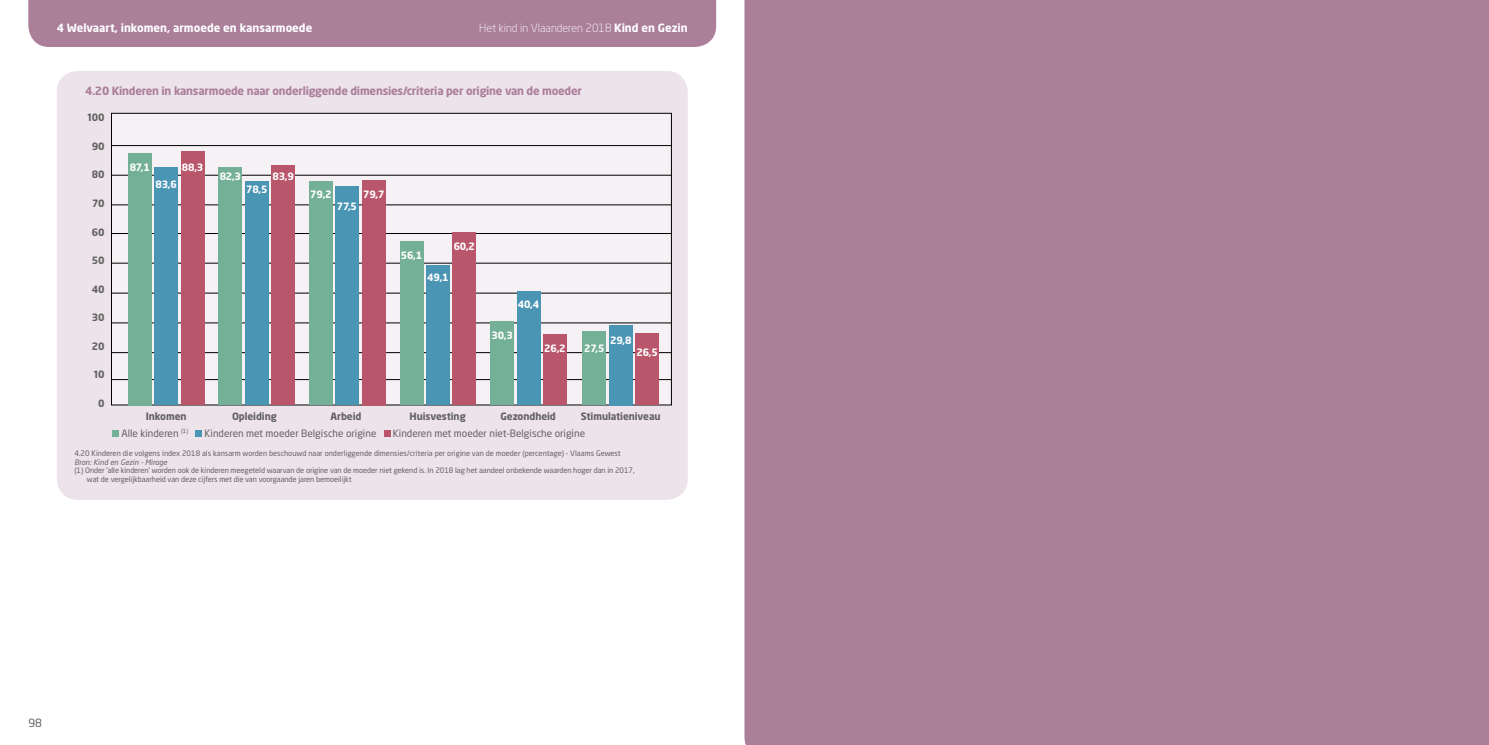
<style>
.page{position:relative;width:1489px;height:745px;background:#fff}
.page>*{position:absolute;margin:0;border:0;box-sizing:border-box;transform-origin:0 0}
.t1{font:700 11.25px "Neo Sans Pro";letter-spacing:-.02em;color:#ab7f9a}
.t2{font:700 11.25px "Neo Sans Pro";color:#fff}
.t3{font:300 11.25px "Neo Sans Pro";color:#fff}
.t4{font:11.25px "Neo Sans Pro";color:#626261}
.t5{font:10px "Neo Sans Pro";color:#626261}
.t6{font:700 10px "Neo Sans Pro";letter-spacing:-.01em;color:#626261}
.t7{font:700 10px "Neo Sans Pro";letter-spacing:-.025em;color:#fff}
.t8{font:7.5px/8.8px "Neo Sans Pro";letter-spacing:-.01em;color:#626261}
.t9{font:italic 7.5px "Neo Sans Pro";color:#626261}
.s1{font-weight:700}
</style>
<div class="page">
<div style="left:28px;top:0;width:688px;height:47px;background:#ab7f9a"></div>
<div style="left:57px;top:71px;width:630px;height:428px;background:#ede3eb;border-radius:21px"></div>
<div style="left:112px;top:430px;width:7px;height:6px;background:#74af98"></div>
<div style="left:195px;top:430px;width:7px;height:6px;background:#4b95b4"></div>
<svg style="left:384px;top:430px;width:6px;height:6px"></svg>
<div style="left:111px;top:113px;width:560px;height:291px;background:#f6f1f5"></div>
<hr style="left:111px;top:145px;width:560px;height:1px;background:#000">
<hr style="left:111px;top:175px;width:560px;height:1px;background:#000">
<hr style="left:111px;top:204px;width:560px;height:1px;background:#000">
<hr style="left:111px;top:233px;width:560px;height:1px;background:#000">
<hr style="left:111px;top:263px;width:560px;height:1px;background:#000">
<hr style="left:111px;top:293px;width:560px;height:1px;background:#000">
<hr style="left:111px;top:322px;width:560px;height:1px;background:#000">
<hr style="left:111px;top:352px;width:560px;height:1px;background:#000">
<hr style="left:111px;top:379px;width:560px;height:1px;background:#000">
<div style="left:181px;top:151px;width:23px;height:254px;background:#ba566c"></div>
<div style="left:154px;top:167px;width:24px;height:238px;background:#4b95b4"></div>
<div style="left:128px;top:153px;width:24px;height:252px;background:#74af98"></div>
<div style="left:271px;top:165px;width:24px;height:240px;background:#ba566c"></div>
<div style="left:245px;top:181px;width:23px;height:224px;background:#4b95b4"></div>
<div style="left:218px;top:168px;width:24px;height:237px;background:#74af98"></div>
<div style="left:362px;top:180px;width:23px;height:225px;background:#ba566c"></div>
<div style="left:335px;top:186px;width:24px;height:219px;background:#4b95b4"></div>
<div style="left:309px;top:181px;width:24px;height:224px;background:#74af98"></div>
<div style="left:452px;top:232px;width:24px;height:173px;background:#ba566c"></div>
<div style="left:426px;top:265px;width:24px;height:140px;background:#4b95b4"></div>
<div style="left:400px;top:241px;width:23px;height:164px;background:#74af98"></div>
<div style="left:543px;top:334px;width:23px;height:71px;background:#ba566c"></div>
<div style="left:516px;top:291px;width:24px;height:114px;background:#4b95b4"></div>
<div style="left:490px;top:321px;width:24px;height:84px;background:#74af98"></div>
<div style="left:635px;top:333px;width:24px;height:72px;background:#ba566c"></div>
<div style="left:609px;top:325px;width:23px;height:80px;background:#4b95b4"></div>
<div style="left:582px;top:331px;width:24px;height:74px;background:#74af98"></div>
<div style="left:744px;top:0;width:744px;height:744px;background:#ab7f9a"></div>
<h1 class="t2" style="left:57px;top:20px;width:257px">4 Welvaart, inkomen, armoede en kansarmoede</h1>
<h1 class="t3" style="left:479px;top:21px;width:210px">Het kind in Vlaanderen 2018 <span class="s1">Kind en Gezin</span></h1>
<h1 class="t1" style="left:85px;top:83px;width:498px">4.20 Kinderen in kansarmoede naar onderliggende dimensies/criteria per origine van de moeder</h1>
<h2 class="t6" style="left:87px;top:111px;width:19px">100</h2>
<h2 class="t6" style="left:92px;top:140px;width:14px">90</h2>
<h2 class="t6" style="left:92px;top:168px;width:14px">80</h2>
<h2 class="t6" style="left:92px;top:197px;width:14px">70</h2>
<h2 class="t6" style="left:92px;top:225px;width:14px">60</h2>
<h2 class="t6" style="left:92px;top:254px;width:14px">50</h2>
<h2 class="t6" style="left:92px;top:282px;width:14px">40</h2>
<h2 class="t6" style="left:92px;top:311px;width:14px">30</h2>
<h2 class="t6" style="left:92px;top:339px;width:14px">20</h2>
<h2 class="t6" style="left:94px;top:368px;width:12px">10</h2>
<h2 class="t6" style="left:98px;top:396px;width:8px">0</h2>
<h2 class="t7" style="left:130px;top:160px;width:22px">87,1</h2>
<h2 class="t7" style="left:182px;top:160px;width:23px">88,3</h2>
<h2 class="t7" style="left:155px;top:177px;width:23px">83,6</h2>
<h2 class="t7" style="left:220px;top:170px;width:23px">82,3</h2>
<h2 class="t7" style="left:272px;top:170px;width:23px">83,9</h2>
<h2 class="t7" style="left:246px;top:182px;width:23px">78,5</h2>
<h2 class="t7" style="left:310px;top:188px;width:23px">79,2</h2>
<h2 class="t7" style="left:363px;top:188px;width:23px">79,7</h2>
<h2 class="t7" style="left:337px;top:200px;width:22px">77,5</h2>
<h2 class="t7" style="left:401px;top:248px;width:23px">56,1</h2>
<h2 class="t7" style="left:453px;top:239px;width:23px">60,2</h2>
<h2 class="t7" style="left:427px;top:271px;width:23px">49,1</h2>
<h2 class="t7" style="left:518px;top:297px;width:23px">40,4</h2>
<h2 class="t7" style="left:491px;top:329px;width:23px">30,3</h2>
<h2 class="t7" style="left:544px;top:341px;width:23px">26,2</h2>
<h2 class="t7" style="left:610px;top:333px;width:23px">29,8</h2>
<h2 class="t7" style="left:584px;top:341px;width:22px">27,5</h2>
<h2 class="t7" style="left:636px;top:346px;width:23px">26,5</h2>
<h2 class="t6" style="left:146px;top:409px;width:42px">Inkomen</h2>
<h2 class="t6" style="left:232px;top:409px;width:46px">Opleiding</h2>
<h2 class="t6" style="left:330px;top:409px;width:32px">Arbeid</h2>
<h2 class="t6" style="left:409px;top:409px;width:58px">Huisvesting</h2>
<h2 class="t6" style="left:500px;top:409px;width:57px">Gezondheid</h2>
<h2 class="t6" style="left:581px;top:409px;width:81px">Stimulatieniveau</h2>
<h2 class="t5" style="left:121px;top:426px;width:68px">Alle kinderen <sup>(1)</sup></h2>
<h2 class="t5" style="left:204px;top:426px;width:173px">Kinderen met moeder Belgische origine</h2>
<h2 class="t5" style="left:393px;top:426px;width:194px">Kinderen met moeder niet-Belgische origine</h2>
<p class="t8" style="left:74px;top:448px;width:548px">4.20 Kinderen die volgens index 2018 als kansarm worden beschouwd naar onderliggende dimensies/criteria per origine van de moeder (percentage) - Vlaams Gewest</p>
<p class="t9" style="left:74px;top:457px;width:94px">Bron: Kind en Gezin - Mirage</p>
<p class="t8" style="left:87px;top:466px;width:549px;text-indent:-12px">(1) Onder ‘alle kinderen’ worden ook de kinderen meegeteld waarvan de origine van de moeder niet gekend is. In 2018 lag het aandeel onbekende waarden hoger dan in 2017, wat de vergelijkbaarheid van deze cijfers met die van voorgaande jaren bemoeilijkt</p>
<h1 class="t4" style="left:28px;top:715px;width:15px">98</h1>
</div>
